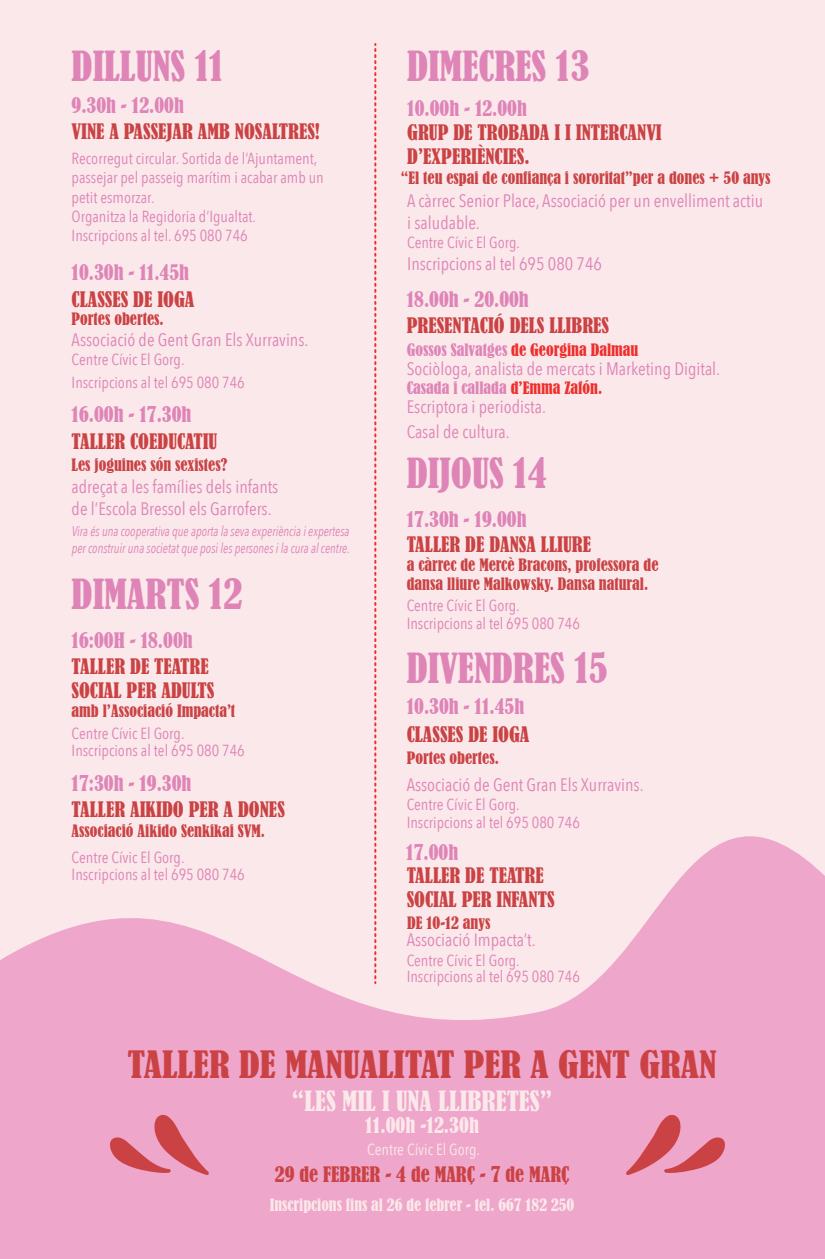
<style>
.page{position:relative;width:825px;height:1259px;background:#fff}
.page>*{position:absolute;margin:0;border:0;box-sizing:border-box;transform-origin:0 0}
.t1{font:condensed 38.8px "Bernard";color:#de84b7}
.t2{font:condensed 35.4px "Bernard";color:#ca4244;scale:1.08 1}
.t3{font:condensed 26.2px "Bernard";color:#fbe8ea}
.t4{font:condensed 20.2px "Bernard";color:#fbe8ea}
.t5{font:condensed 20px/24px "Bernard";color:#ca4244}
.t6{font:condensed 20px "Bernard";color:#de84b7}
.t7{font:18px/21.6px "Avenir Next Condensed";color:#de84b7}
.t8{font:16px/19.2px "Avenir Next Condensed";color:#de84b7}
.t9{font:condensed 16px/19.2px "Bernard";color:#ca4244}
.t10{font:condensed 16px "Bernard";color:#ee2f2d}
.t11{font:condensed 16px "Bernard";color:#de84b7}
.t12{font:16px "Avenir Next Condensed";color:#fbe8ea}
.t13{font:condensed 15.8px "Bernard";color:#fbe8ea}
.t14{font:italic 14px/16.8px "Avenir Next Condensed";color:#de84b7;scale:.88 1}
.s1{color:#de84b7}
.s2{color:#ee2f2d}
</style>
<div class="page">
<div style="left:0;top:0;width:824px;height:1258px;background:#fbe8ea"></div>
<svg style="left:374px;top:44px;width:2px;height:691px"></svg>
<svg style="left:0;top:735px;width:824px;height:523px;fill:#eea6ca"></svg>
<svg style="left:625px;top:1114px;width:100px;height:60px;background:#e1839b"></svg>
<svg style="left:110px;top:1114px;width:99px;height:60px;background:#e1829a"></svg>
<h1 class="t1" style="left:72px;top:43px;width:154px">DILLUNS 11</h1>
<p class="t6" style="left:72px;top:94px;width:114px">9.30h - 12.00h</p>
<p class="t5" style="left:72px;top:119px;width:250px">VINE A PASSEJAR AMB NOSALTRES!</p>
<p class="t8" style="left:72px;top:148px;width:253px">Recorregut circular. Sortida de l’Ajuntament, passejar pel passeig marítim i acabar amb un petit esmorzar.<br>Organitza la Regidoria d’Igualtat.<br>Inscripcions al tel. 695 080 746</p>
<p class="t6" style="left:72px;top:260px;width:119px">10.30h - 11.45h</p>
<p class="t5" style="left:72px;top:287px;width:124px">CLASSES DE IOGA</p>
<p class="t9" style="left:72px;top:309px;width:94px">Portes obertes.</p>
<p class="t7" style="left:72px;top:327px;width:238px">Associació de Gent Gran Els Xurravins.</p>
<p class="t8" style="left:72px;top:349px;width:114px">Centre Cívic El Gorg.</p>
<p class="t8" style="left:72px;top:371px;width:175px">Inscripcions al tel 695 080 746</p>
<p class="t6" style="left:72px;top:402px;width:121px">16.00h - 17.30h</p>
<p class="t5" style="left:72px;top:429px;width:147px">TALLER COEDUCATIU</p>
<p class="t9" style="left:72px;top:455px;width:157px">Les joguines són sexistes?</p>
<p class="t7" style="left:72px;top:475px;width:208px">adreçat a les famílies dels infants de l’Escola Bressol els Garrofers.</p>
<p class="t14" style="left:72px;top:522px;width:318px">Vira és una cooperativa que aporta la seva experiència i expertesa per construir una societat que posi les persones i la cura al centre.</p>
<h1 class="t1" style="left:72px;top:571px;width:172px">DIMARTS 12</h1>
<p class="t6" style="left:72px;top:628px;width:122px">16:00H - 18.00h</p>
<p class="t5" style="left:72px;top:654px;width:144px">TALLER DE TEATRE<br>SOCIAL PER ADULTS</p>
<p class="t9" style="left:72px;top:701px;width:165px">amb l’Associació Impacta’t</p>
<p class="t8" style="left:72px;top:724px;width:175px;line-height:17px">Centre Cívic El Gorg.<br>Inscripcions al tel 695 080 746</p>
<p class="t6" style="left:72px;top:771px;width:121px">17:30h - 19.30h</p>
<p class="t5" style="left:72px;top:797px;width:215px">TALLER AIKIDO PER A DONES</p>
<p class="t9" style="left:72px;top:821px;width:195px">Associació Aikido Senkikai SVM.</p>
<p class="t8" style="left:72px;top:847px;width:175px;line-height:17px">Centre Cívic El Gorg.<br>Inscripcions al tel 695 080 746</p>
<h1 class="t1" style="left:407px;top:43px;width:184px">DIMECRES 13</h1>
<p class="t6" style="left:407px;top:96px;width:121px">10.00h - 12.00h</p>
<p class="t5" style="left:407px;top:121px;width:256px">GRUP DE TROBADA I I INTERCANVI<br>D’EXPERIÈNCIES.</p>
<p class="t9" style="left:400px;top:169px;width:371px">“El teu espai de confiança i sororitat”per a dones + 50 anys</p>
<p class="t7" style="left:407px;top:189px;width:357px">A càrrec Senior Place, Associació per un envelliment actiu i saludable.</p>
<p class="t8" style="left:407px;top:232px;width:114px">Centre Cívic El Gorg.</p>
<p class="t7" style="left:407px;top:252px;width:196px">Inscripcions al tel 695 080 746</p>
<p class="t6" style="left:406px;top:287px;width:123px">18.00h - 20.00h</p>
<p class="t5" style="left:406px;top:314px;width:204px">PRESENTACIÓ DELS LLIBRES</p>
<p class="t10" style="left:406px;top:340px;width:233px"><span class="s1">Gossos Salvatges</span> de Georgina Dalmau</p>
<p class="t11" style="left:406px;top:378px;width:197px">Casada i callada <span class="s2">d’Emma Zafón.</span></p>
<p class="t7" style="left:406px;top:348px;width:315px;line-height:38.6px">Sociòloga, analista de mercats i Marketing Digital.<br>Escriptora i periodista.</p>
<p class="t7" style="left:406px;top:419px;width:105px">Casal de cultura.</p>
<h1 class="t1" style="left:406px;top:451px;width:141px">DIJOUS 14</h1>
<p class="t6" style="left:406px;top:508px;width:121px">17.30h - 19.00h</p>
<p class="t5" style="left:406px;top:532px;width:186px">TALLER DE DANSA LLIURE</p>
<p class="t9" style="left:406px;top:555px;width:253px">a càrrec de Mercè Bracons, professora de dansa lliure Malkowsky. Dansa natural.</p>
<p class="t8" style="left:406px;top:596px;width:175px;line-height:18px">Centre Cívic El Gorg.<br>Inscripcions al tel 695 080 746</p>
<h1 class="t1" style="left:406px;top:645px;width:203px">DIVENDRES 15</h1>
<p class="t6" style="left:406px;top:694px;width:119px">10.30h - 11.45h</p>
<p class="t5" style="left:406px;top:722px;width:124px">CLASSES DE IOGA</p>
<p class="t9" style="left:406px;top:748px;width:94px">Portes obertes.</p>
<p class="t7" style="left:406px;top:772px;width:238px">Associació de Gent Gran Els Xurravins.</p>
<p class="t8" style="left:406px;top:793px;width:114px">Centre Cívic El Gorg.</p>
<p class="t8" style="left:406px;top:812px;width:175px">Inscripcions al tel 695 080 746</p>
<p class="t6" style="left:406px;top:840px;width:53px">17.00h</p>
<p class="t5" style="left:406px;top:863px;width:149px">TALLER DE TEATRE<br>SOCIAL PER INFANTS</p>
<p class="t9" style="left:407px;top:913px;width:85px">DE 10-12 anys</p>
<p class="t8" style="left:406px;top:966px;width:175px">Inscripcions al tel 695 080 746</p>
<p class="t7" style="left:406px;top:928px;width:130px">Associació Impacta’t.</p>
<p class="t8" style="left:406px;top:949px;width:114px">Centre Cívic El Gorg.</p>
<h2 class="t2" style="left:127px;top:1043px;width:547px">TALLER DE MANUALITAT PER A GENT GRAN</h2>
<h3 class="t3" style="left:292px;top:1085px;width:262px">“LES MIL I UNA LLIBRETES”</h3>
<p class="t4" style="left:365px;top:1113px;width:115px">11.00h -12.30h</p>
<p class="t12" style="left:367px;top:1135px;width:114px">Centre Cívic El Gorg.</p>
<p class="t5" style="left:275px;top:1162px;width:296px">29 de FEBRER - 4 de MARÇ - 7 de MARÇ</p>
<p class="t13" style="left:270px;top:1195px;width:306px">Inscripcions fins al 26 de febrer - tel. 667 182 250</p>
</div>
